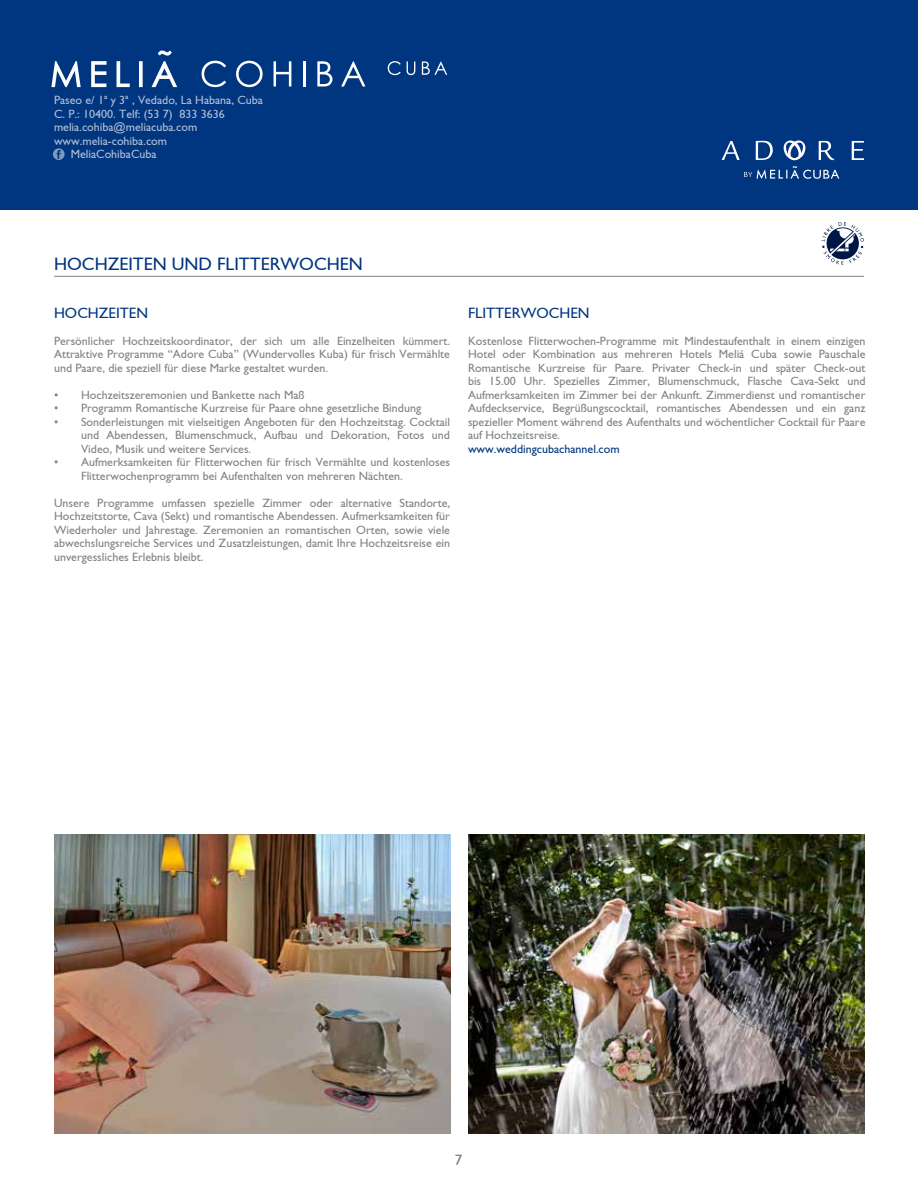
<style>
.page{position:relative;width:918px;height:1188px;background:#fff}
.page>*{position:absolute;margin:0;border:0;box-sizing:border-box;transform-origin:0 0}
.t1{font:18px "Gill Sans";color:#003580}
.t2{font:15px "Gill Sans";color:#003580}
.t3{font:15px "Gill Sans";color:#767b7d}
.t4{font:12px/13.5px "Gill Sans";color:#808183;text-align:justify}
.t5{font:12px "Gill Sans";color:#fff}
.t6{font:12px "Gill Sans";color:#003580}
</style>
<div class="page">
<div style="left:0;top:0;width:918px;height:210px;background:#003580"></div>
<svg style="left:202px;top:61px;width:24px;height:26px"></svg>
<svg style="left:236px;top:61px;width:27px;height:26px"></svg>
<svg style="left:274px;top:61px;width:17px;height:26px"></svg>
<hr style="left:303px;top:61px;width:3px;height:26px;background:#fff">
<svg style="left:317px;top:61px;width:15px;height:26px"></svg>
<svg style="left:341px;top:61px;width:24px;height:26px"></svg>
<svg style="left:51px;top:50px;width:126px;height:37px"></svg>
<svg style="left:388px;top:61px;width:13px;height:14px"></svg>
<svg style="left:407px;top:61px;width:8px;height:14px"></svg>
<svg style="left:422px;top:61px;width:25px;height:14px"></svg>
<svg style="left:53px;top:148px;width:12px;height:12px"></svg>
<svg style="left:852px;top:141px;width:12px;height:19px"></svg>
<svg style="left:722px;top:140px;width:117px;height:39px"></svg>
<hr style="left:54px;top:276px;width:810px;height:1px;background:#000">
<img style="left:54px;top:835px;width:396px;height:298px">
<img style="left:468px;top:835px;width:396px;height:299px">
<svg style="left:821px;top:222px;width:43px;height:43px"></svg>
<p class="t5" style="left:54px;top:93px;width:210px">Paseo e/ 1ª y 3ª , Vedado, La Habana, Cuba</p>
<p class="t5" style="left:54px;top:107px;width:172px">C. P.: 10400. Telf: (53 7) 833 3636</p>
<p class="t5" style="left:54px;top:120px;width:145px">melia.cohiba@meliacuba.com</p>
<p class="t5" style="left:54px;top:134px;width:115px">www.melia-cohiba.com</p>
<p class="t5" style="left:71px;top:147px;width:87px">MeliaCohibaCuba</p>
<h1 class="t1" style="left:54px;top:254px;width:311px">HOCHZEITEN UND FLITTERWOCHEN</h1>
<p class="t2" style="left:54px;top:304px;width:96px">HOCHZEITEN</p>
<p class="t4" style="left:54px;top:334px;width:397px">Persönlicher Hochzeitskoordinator, der sich um alle Einzelheiten kümmert.<br>Attraktive Programme “Adore Cuba” (Wundervolles Kuba) für frisch Vermählte und Paare, die speziell für diese Marke gestaltet wurden.</p>
<p class="t4" style="left:54px;top:388px;width:252px">• Hochzeitszeremonien und Bankette nach Maß</p>
<p class="t4" style="left:54px;top:401px;width:369px">• Programm Romantische Kurzreise für Paare ohne gesetzliche Bindung</p>
<p class="t4" style="left:81px;top:415px;width:371px;text-indent:-27px">• Sonderleistungen mit vielseitigen Angeboten für den Hochzeitstag. Cocktail und Abendessen, Blumenschmuck, Aufbau und Dekoration, Fotos und Video, Musik und weitere Services.</p>
<p class="t4" style="left:81px;top:455px;width:371px;text-indent:-27px">• Aufmerksamkeiten für Flitterwochen für frisch Vermählte und kostenloses<br>Flitterwochenprogramm bei Aufenthalten von mehreren Nächten.</p>
<p class="t4" style="left:54px;top:496px;width:398px">Unsere Programme umfassen spezielle Zimmer oder alternative Standorte, Hochzeitstorte, Cava (Sekt) und romantische Abendessen. Aufmerksamkeiten für Wiederholer und Jahrestage. Zeremonien an romantischen Orten, sowie viele abwechslungsreiche Services und Zusatzleistungen, damit Ihre Hochzeitsreise ein unvergessliches Erlebnis bleibt.</p>
<p class="t2" style="left:468px;top:304px;width:123px">FLITTERWOCHEN</p>
<p class="t4" style="left:468px;top:334px;width:399px">Kostenlose Flitterwochen-Programme mit Mindestaufenthalt in einem einzigen Hotel oder Kombination aus mehreren Hotels Meliá Cuba sowie Pauschale Romantische Kurzreise für Paare. Privater Check-in und später Check-out bis 15.00 Uhr. Spezielles Zimmer, Blumenschmuck, Flasche Cava-Sekt und Aufmerksamkeiten im Zimmer bei der Ankunft. Zimmerdienst und romantischer Aufdeckservice, Begrüßungscocktail, romantisches Abendessen und ein ganz spezieller Moment während des Aufenthalts und wöchentlicher Cocktail für Paare auf Hochzeitsreise.</p>
<p class="t6" style="left:468px;top:442px;width:153px">www.weddingcubachannel.com</p>
<p class="t3" style="left:455px;top:1151px;width:9px">7</p>
</div>
